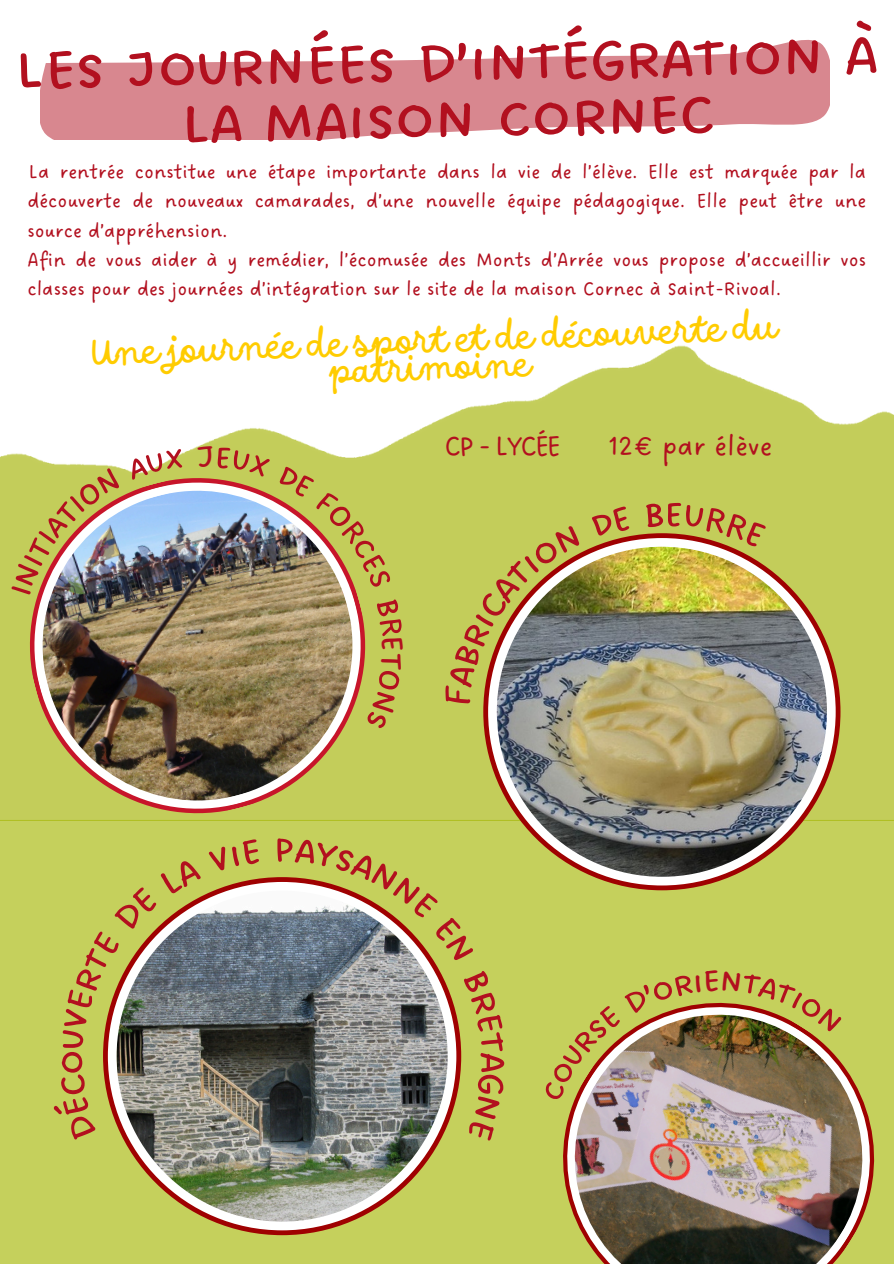
<style>
.page{position:relative;width:894px;height:1264px;background:#fff}
.page>*{position:absolute;margin:0;border:0;box-sizing:border-box;transform-origin:0 0}
.t1{font:80.85px "DO All Caps Regular";color:#b2101f}
.t2{font:51.6px "DO All Caps Regular";color:#b2101f}
.t3{font:40.5px "DO Script Regular";color:#fc0}
.t4{font:30px "DO Sans Regular";color:#b2101f}
.t5{font:21px/29.2px "DO Sans Regular";color:#b2101f}
</style>
<div class="page">
<svg style="left:41px;top:40px;width:788px;height:99px;fill:#d8878f"></svg>
<img style="left:0;top:345px;width:893px;height:475px">
<div style="left:0;top:820px;width:893px;height:443px;background:#c5d05c"></div>
<svg style="left:12px;top:460px;width:371px;height:371px;fill:#c3cd5a"></svg>
<div style="left:17px;top:465px;width:361px;height:361px;background:#c3cd5a"></div>
<img style="left:26px;top:474px;width:343px;height:343px">
<svg style="left:483px;top:533px;width:357px;height:357px;fill:#9f0101"></svg>
<div style="left:488px;top:538px;width:347px;height:347px;background:#fff;border-radius:50%"></div>
<img style="left:496px;top:546px;width:330px;height:330px;border-radius:50%">
<svg style="left:103px;top:877px;width:358px;height:358px;fill:#9f0101"></svg>
<div style="left:108px;top:882px;width:348px;height:348px;background:#fff;border-radius:50%"></div>
<img style="left:117px;top:890px;width:330px;height:331px;border-radius:50%">
<div style="left:546px;top:985px;width:344px;height:278px;background:#c5d05c"></div>
<img style="left:554px;top:994px;width:328px;height:269px">
<svg style="left:443px;top:524px;width:138px;height:180px"></svg>
<svg style="left:591px;top:506px;width:39px;height:30px"></svg>
<svg style="left:645px;top:502px;width:121px;height:46px"></svg>
<img style="left:11px;top:467px;width:109px;height:128px">
<svg style="left:126px;top:448px;width:57px;height:32px"></svg>
<div style="left:197px;top:446px;width:73px;height:31px;background:#c3cd5a"></div>
<svg style="left:278px;top:466px;width:113px;height:122px"></svg>
<div style="left:365px;top:599px;width:38px;height:130px;background:#c3cd5a"></div>
<div style="left:52px;top:1073px;width:45px;height:67px;background:#c5d05c"></div>
<svg style="left:61px;top:857px;width:141px;height:192px"></svg>
<div style="left:208px;top:838px;width:52px;height:34px;background:#c5d05c"></div>
<svg style="left:277px;top:838px;width:198px;height:124px"></svg>
<div style="left:463px;top:970px;width:42px;height:171px;background:#c5d05c"></div>
<img style="left:542px;top:970px;width:300px;height:131px">
<h1 class="t1" style="left:13px;top:17px;width:866px;rotate:-1deg">Les journées d’intégration à</h1>
<h1 class="t1" style="left:179px;top:70px;width:536px;rotate:-1deg">la maison Cornec</h1>
<p class="t5" style="left:27px;top:158px;width:839px">La rentrée constitue une étape importante dans la vie de l’élève. Elle est marquée par la découverte de nouveaux camarades, d’une nouvelle équipe pédagogique. Elle peut être une source d’appréhension.<br>Afin de vous aider à y remédier, l’écomusée des Monts d’Arrée vous propose d’accueillir vos classes pour des journées d’intégration sur le site de la maison Cornec à Saint-Rivoal.</p>
<h3 class="t3" style="left:90px;top:328px;width:689px;rotate:-2deg">Une journée de sport et de découverte du</h3>
<h3 class="t3" style="left:329px;top:347px;width:203px;rotate:-2deg">patrimoine</h3>
<h3 class="t4" style="left:444px;top:428px;width:118px">CP - LYCÉE</h3>
<h3 class="t4" style="left:608px;top:428px;width:165px">12€ par élève</h3>
<h2 class="t2" style="left:37px;top:1075px;width:29px;rotate:-90deg">o</h2>
</div>
